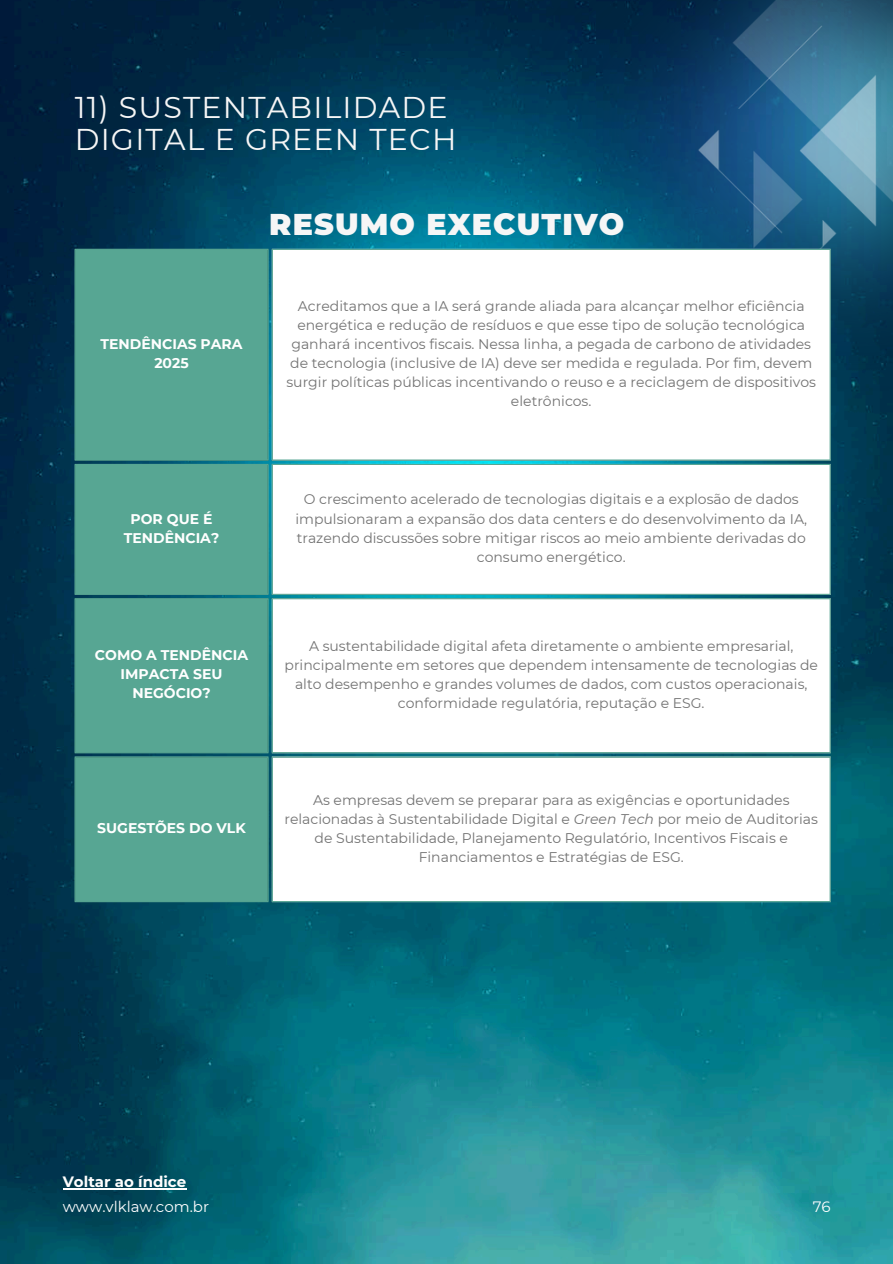
<style>
.page{position:relative;width:893px;height:1264px;background:#fff}
.page>*{position:absolute;margin:0;border:0;box-sizing:border-box;transform-origin:0 0}
.t1{font:30px/32.7px "Montserrat";letter-spacing:.04em;color:#f6f6f6}
.t2{font:900 30px "Montserrat";letter-spacing:.04em;color:#f6f6f6}
.t3{font:15px "Montserrat";color:#fff}
.t4{font:700 15px "Montserrat";color:#fff}
.t5{font:13.95px/19.2px "Montserrat";color:#737373;text-align:center}
.t6{font:700 13.95px/19.2px "Montserrat";color:#fff;text-align:center}
.s1{font-style:italic}
</style>
<div class="page">
<img style="left:0;top:0;width:892px;height:1263px">
<img style="left:521px;top:0;width:371px;height:391px">
<img style="left:698px;top:0;width:194px;height:272px">
<div style="left:75px;top:250px;width:193px;height:651px;background:#57a693"></div>
<svg style="left:272px;top:250px;width:558px;height:651px"></svg>
<hr style="left:75px;top:250px;width:1px;height:209px;background:#57a693">
<hr style="left:267px;top:250px;width:1px;height:209px;background:#57a693">
<hr style="left:75px;top:249px;width:193px;height:1px;background:#57a693">
<hr style="left:75px;top:459px;width:193px;height:1px;background:#57a693">
<hr style="left:272px;top:250px;width:1px;height:209px;background:#57a693">
<hr style="left:829px;top:250px;width:1px;height:209px;background:#57a693">
<hr style="left:272px;top:249px;width:558px;height:1px;background:#57a693">
<hr style="left:272px;top:459px;width:558px;height:1px;background:#57a693">
<hr style="left:75px;top:465px;width:1px;height:129px;background:#57a693">
<hr style="left:267px;top:465px;width:1px;height:129px;background:#57a693">
<hr style="left:75px;top:464px;width:193px;height:1px;background:#57a693">
<hr style="left:75px;top:594px;width:193px;height:1px;background:#57a693">
<hr style="left:272px;top:465px;width:1px;height:129px;background:#57a693">
<hr style="left:829px;top:465px;width:1px;height:129px;background:#57a693">
<hr style="left:272px;top:464px;width:558px;height:1px;background:#57a693">
<hr style="left:272px;top:594px;width:558px;height:1px;background:#57a693">
<hr style="left:75px;top:599px;width:1px;height:153px;background:#57a693">
<hr style="left:267px;top:599px;width:1px;height:153px;background:#57a693">
<hr style="left:75px;top:598px;width:193px;height:1px;background:#57a693">
<hr style="left:75px;top:752px;width:193px;height:1px;background:#57a693">
<hr style="left:272px;top:599px;width:1px;height:153px;background:#57a693">
<hr style="left:829px;top:599px;width:1px;height:153px;background:#57a693">
<hr style="left:272px;top:598px;width:558px;height:1px;background:#57a693">
<hr style="left:272px;top:752px;width:558px;height:1px;background:#57a693">
<hr style="left:75px;top:757px;width:1px;height:144px;background:#57a693">
<hr style="left:267px;top:757px;width:1px;height:144px;background:#57a693">
<hr style="left:75px;top:756px;width:193px;height:1px;background:#57a693">
<hr style="left:75px;top:901px;width:193px;height:1px;background:#57a693">
<hr style="left:272px;top:757px;width:1px;height:144px;background:#57a693">
<hr style="left:829px;top:757px;width:1px;height:144px;background:#57a693">
<hr style="left:272px;top:756px;width:558px;height:1px;background:#57a693">
<hr style="left:272px;top:901px;width:558px;height:1px;background:#57a693">
<hr style="left:63px;top:1188px;width:123px;height:1px;background:#fff">
<p class="t1" style="left:75px;top:91px;width:383px">11) SUSTENTABILIDADE<br>DIGITAL E GREEN TECH</p>
<p class="t6" style="left:100px;top:334px;width:144px">TENDÊNCIAS PARA<br>2025</p>
<p class="t2" style="left:269px;top:206px;width:356px">RESUMO EXECUTIVO</p>
<p class="t5" style="left:286px;top:296px;width:531px">Acreditamos que a IA será grande aliada para alcançar melhor eficiência energética e redução de resíduos e que esse tipo de solução tecnológica ganhará incentivos fiscais. Nessa linha, a pegada de carbono de atividades de tecnologia (inclusive de IA) deve ser medida e regulada. Por fim, devem surgir políticas públicas incentivando o reuso e a reciclagem de dispositivos eletrônicos.</p>
<p class="t6" style="left:124px;top:509px;width:97px">POR QUE É<br>TENDÊNCIA?</p>
<p class="t5" style="left:295px;top:490px;width:513px">O crescimento acelerado de tecnologias digitais e a explosão de dados impulsionaram a expansão dos data centers e do desenvolvimento da IA, trazendo discussões sobre mitigar riscos ao meio ambiente derivadas do consumo energético.</p>
<p class="t6" style="left:95px;top:645px;width:155px">COMO A TENDÊNCIA<br>IMPACTA SEU<br>NEGÓCIO?</p>
<p class="t5" style="left:284px;top:636px;width:535px">A sustentabilidade digital afeta diretamente o ambiente empresarial, principalmente em setores que dependem intensamente de tecnologias de alto desempenho e grandes volumes de dados, com custos operacionais, conformidade regulatória, reputação e ESG.</p>
<p class="t6" style="left:97px;top:818px;width:150px">SUGESTÕES DO VLK</p>
<p class="t5" style="left:284px;top:790px;width:535px">As empresas devem se preparar para as exigências e oportunidades relacionadas à Sustentabilidade Digital e <span class="s1">Green Tech</span> por meio de Auditorias de Sustentabilidade, Planejamento Regulatório, Incentivos Fiscais e Financiamentos e Estratégias de ESG.</p>
<h3 class="t4" style="left:63px;top:1172px;width:125px">Voltar ao índice</h3>
<h1 class="t3" style="left:63px;top:1197px;width:148px">www.vlklaw.com.br</h1>
<h2 class="t3" style="left:812px;top:1197px;width:19px">76</h2>
</div>
